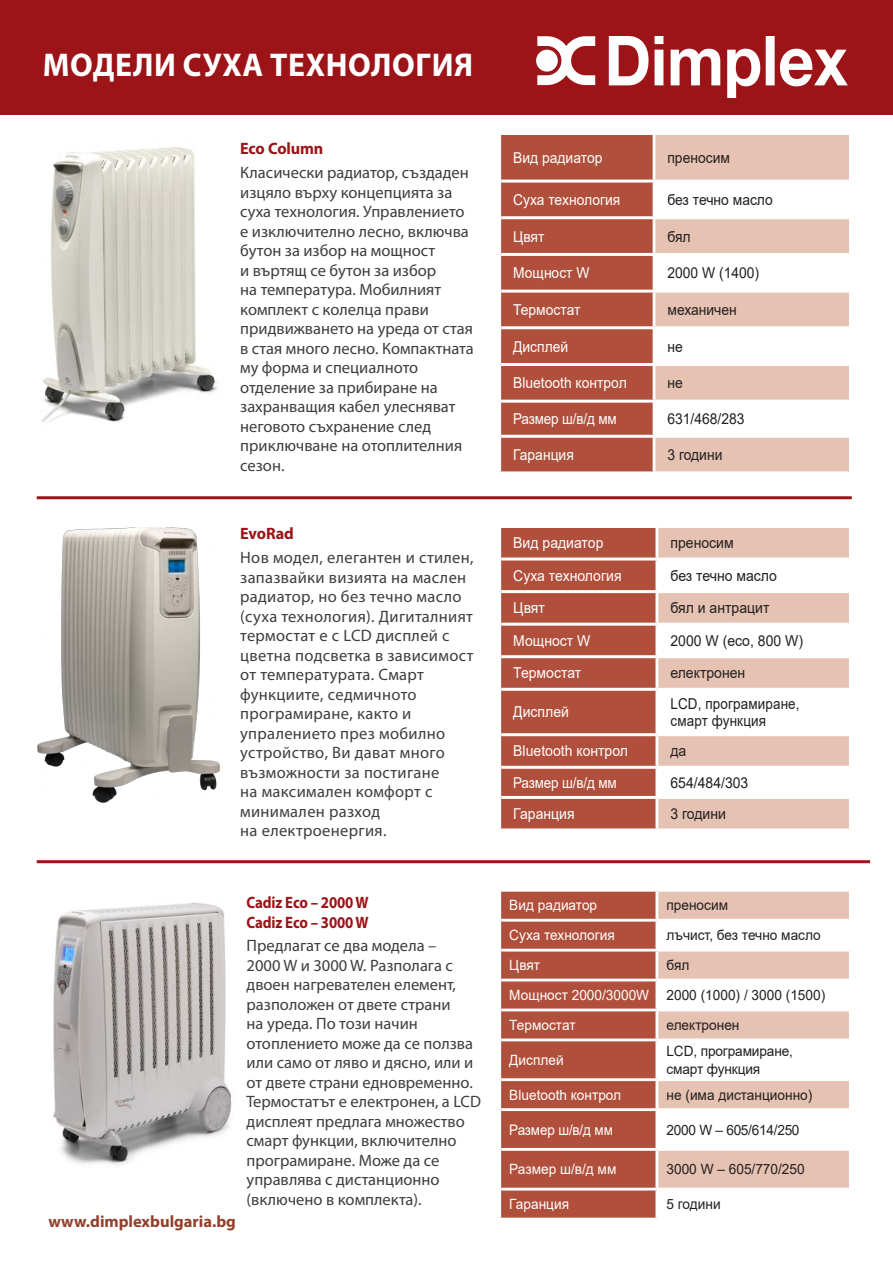
<style>
.page{position:relative;width:893px;height:1263px;background:#fff}
.page>*{position:absolute;margin:0;border:0;box-sizing:border-box;transform-origin:0 0}
.t1{font:700 33px "Myriad Pro";letter-spacing:.02em;color:#fff;scale:.96 1}
.t2{font:16.5px/19.5px "Myriad Pro";color:#3e3e3f}
.t3{font:16.5px/19.5px "Myriad Pro";letter-spacing:.02em;color:#3e3e3f}
.t4{font:700 16.5px "Myriad Pro";letter-spacing:-.01em;color:#9c1418;scale:.9 1}
.t5{font:700 16.5px "Myriad Pro";color:#91402b}
.t6{font:700 16.5px "Myriad Pro";letter-spacing:-.01em;color:#9c1418}
.t7{font:15px "Arial";color:#fff;scale:.93 1}
.t8{font:15px "Arial";color:#231f20;scale:.93 1}
.t9{font:15px/16.5px "Arial";color:#231f20;scale:.9 1}
.t10{font:15px "Arial";color:#fff;scale:.9 1}
.t11{font:14.55px "Arial";letter-spacing:-.01em;color:#fff;scale:.93 1}
.t12{font:14.1px/18.5px "Arial";color:#231f20;scale:.96 1}
.t13{font:14.1px "Arial";color:#fff;scale:.96 1}
.t14{font:14.1px "Arial";letter-spacing:-.02em;color:#231f20;scale:.96 1}
</style>
<div class="page">
<img style="left:53px;top:902px;width:179px;height:263px">
<hr style="left:37px;top:860px;width:833px;height:3px;background:#9c1418">
<hr style="left:37px;top:496px;width:815px;height:3px;background:#9c1418">
<img style="left:37px;top:527px;width:182px;height:275px">
<img style="left:42px;top:147px;width:175px;height:276px">
<div style="left:501px;top:135px;width:152px;height:336px;background:#b04f3b"></div>
<div style="left:655px;top:135px;width:194px;height:336px;background:#e6c2b2"></div>
<svg style="left:655px;top:183px;width:194px;height:252px"></svg>
<hr style="left:501px;top:180px;width:153px;height:3px;background:#fff">
<hr style="left:654px;top:180px;width:195px;height:3px;background:#fff">
<hr style="left:501px;top:216px;width:153px;height:3px;background:#fff">
<hr style="left:501px;top:253px;width:153px;height:3px;background:#fff">
<hr style="left:654px;top:216px;width:195px;height:3px;background:#fff">
<hr style="left:654px;top:253px;width:195px;height:3px;background:#fff">
<hr style="left:501px;top:290px;width:153px;height:3px;background:#fff">
<hr style="left:501px;top:326px;width:153px;height:3px;background:#fff">
<hr style="left:654px;top:290px;width:195px;height:3px;background:#fff">
<hr style="left:654px;top:326px;width:195px;height:3px;background:#fff">
<hr style="left:501px;top:363px;width:153px;height:3px;background:#fff">
<hr style="left:501px;top:400px;width:153px;height:3px;background:#fff">
<hr style="left:654px;top:363px;width:195px;height:3px;background:#fff">
<hr style="left:654px;top:400px;width:195px;height:3px;background:#fff">
<hr style="left:501px;top:435px;width:153px;height:3px;background:#fff">
<hr style="left:654px;top:435px;width:195px;height:3px;background:#fff">
<div style="left:501px;top:528px;width:154px;height:300px;background:#b04f3b"></div>
<div style="left:658px;top:528px;width:191px;height:300px;background:#e6c2b2"></div>
<svg style="left:658px;top:560px;width:191px;height:236px"></svg>
<hr style="left:501px;top:796px;width:156px;height:3px;background:#fff">
<hr style="left:657px;top:796px;width:192px;height:3px;background:#fff">
<hr style="left:501px;top:557px;width:156px;height:3px;background:#fff">
<hr style="left:657px;top:557px;width:192px;height:3px;background:#fff">
<hr style="left:501px;top:590px;width:156px;height:3px;background:#fff">
<hr style="left:501px;top:623px;width:156px;height:3px;background:#fff">
<hr style="left:657px;top:590px;width:192px;height:3px;background:#fff">
<hr style="left:657px;top:623px;width:192px;height:3px;background:#fff">
<hr style="left:501px;top:655px;width:156px;height:3px;background:#fff">
<hr style="left:501px;top:688px;width:156px;height:3px;background:#fff">
<hr style="left:657px;top:655px;width:192px;height:3px;background:#fff">
<hr style="left:657px;top:688px;width:192px;height:3px;background:#fff">
<hr style="left:501px;top:733px;width:156px;height:3px;background:#fff">
<hr style="left:501px;top:766px;width:156px;height:3px;background:#fff">
<hr style="left:657px;top:733px;width:192px;height:3px;background:#fff">
<hr style="left:657px;top:766px;width:192px;height:3px;background:#fff">
<svg style="left:501px;top:892px;width:154px;height:325px;background:#b1523f"></svg>
<div style="left:658px;top:892px;width:191px;height:27px;background:#e6c2b2"></div>
<svg style="left:658px;top:951px;width:191px;height:237px;fill:#e6c2b2"></svg>
<hr style="left:501px;top:919px;width:156px;height:3px;background:#fff">
<hr style="left:501px;top:949px;width:156px;height:2px;background:#fff">
<hr style="left:501px;top:979px;width:156px;height:2px;background:#fff">
<hr style="left:657px;top:979px;width:192px;height:2px;background:#fff">
<hr style="left:501px;top:1008px;width:156px;height:3px;background:#fff">
<hr style="left:501px;top:1038px;width:156px;height:3px;background:#fff">
<hr style="left:657px;top:1008px;width:192px;height:3px;background:#fff">
<hr style="left:657px;top:1038px;width:192px;height:3px;background:#fff">
<hr style="left:501px;top:1078px;width:156px;height:3px;background:#fff">
<hr style="left:501px;top:1108px;width:156px;height:3px;background:#fff">
<hr style="left:657px;top:1078px;width:192px;height:3px;background:#fff">
<hr style="left:657px;top:1108px;width:192px;height:3px;background:#fff">
<hr style="left:501px;top:1148px;width:156px;height:3px;background:#fff">
<hr style="left:501px;top:1188px;width:156px;height:2px;background:#fff">
<hr style="left:657px;top:1148px;width:192px;height:3px;background:#fff">
<div style="left:0;top:0;width:893px;height:115px;background:#9c1418"></div>
<img style="left:537px;top:37px;width:311px;height:61px">
<p class="t1" style="left:43px;top:43px;width:450px">МОДЕЛИ СУХА ТЕХНОЛОГИЯ</p>
<p class="t6" style="left:240px;top:138px;width:85px">Eco Column</p>
<p class="t2" style="left:240px;top:162px;width:235px">Класически радиатор, създаден изцяло върху концепцията за суха технология. Управлението е изключително лесно, включва бутон за избор на мощност<br>и въртящ се бутон за избор<br>на температура. Мобилният комплект с колелца прави придвижването на уреда от стая в стая много лесно. Компактната му форма и специалното отделение за прибиране на захранващия кабел улесняват неговото съхранение след приключване на отоплителния сезон.</p>
<p class="t6" style="left:240px;top:523px;width:55px">EvoRad</p>
<p class="t3" style="left:240px;top:548px;width:235px">Нов модел, елегантен и стилен, запазвайки визията на маслен радиатор, но без течно масло (суха технология). Дигиталният термостат е с LCD дисплей с цветна подсветка в зависимост от температурата. Смарт функциите, седмичното програмиране, както и упралението през мобилно устройство, Ви дават много възможности за постигане<br>на максимален комфорт с минимален разход<br>на електроенергия.</p>
<p class="t5" style="left:48px;top:1210px;width:189px">www.dimplexbulgaria.bg</p>
<p class="t4" style="left:247px;top:891px;width:137px">Cadiz Eco – 2000 W</p>
<p class="t4" style="left:247px;top:911px;width:137px">Cadiz Eco – 3000 W</p>
<p class="t2" style="left:247px;top:936px;width:236px">Предлагат се два модела –<br>2000 W и 3000 W. Разполага с двоен нагревателен елемент, разположен от двете страни<br>на уреда. По този начин отоплението може да се ползва или само от ляво и дясно, или и от двете страни едновременно.<br>Термостатът е електронен, а LCD дисплеят предлага множество смарт функции, включително програмиране. Може да се управлява с дистанционно (включено в комплекта).</p>
<p class="t7" style="left:513px;top:147px;width:97px">Вид радиатор</p>
<p class="t8" style="left:667px;top:147px;width:69px">преносим</p>
<p class="t7" style="left:513px;top:189px;width:117px">Суха технология</p>
<p class="t8" style="left:667px;top:189px;width:115px">без течно масло</p>
<p class="t7" style="left:513px;top:226px;width:35px">Цвят</p>
<p class="t8" style="left:667px;top:226px;width:26px">бял</p>
<p class="t7" style="left:513px;top:263px;width:84px">Мощност W</p>
<p class="t8" style="left:667px;top:263px;width:100px">2000 W (1400)</p>
<p class="t7" style="left:513px;top:299px;width:74px">Термостат</p>
<p class="t8" style="left:667px;top:299px;width:76px">механичен</p>
<p class="t7" style="left:513px;top:336px;width:61px">Дисплей</p>
<p class="t8" style="left:667px;top:336px;width:18px">не</p>
<p class="t7" style="left:513px;top:373px;width:124px">Bluetooth контрол</p>
<p class="t8" style="left:667px;top:373px;width:18px">не</p>
<p class="t10" style="left:513px;top:409px;width:117px">Размер ш/в/д мм</p>
<p class="t8" style="left:667px;top:409px;width:84px">631/468/283</p>
<p class="t7" style="left:513px;top:444px;width:67px">Гаранция</p>
<p class="t8" style="left:667px;top:444px;width:61px">3 години</p>
<p class="t7" style="left:513px;top:533px;width:98px">Вид радиатор</p>
<p class="t8" style="left:670px;top:533px;width:69px">преносим</p>
<p class="t7" style="left:513px;top:565px;width:118px">Суха технология</p>
<p class="t8" style="left:670px;top:565px;width:116px">без течно масло</p>
<p class="t7" style="left:513px;top:598px;width:36px">Цвят</p>
<p class="t8" style="left:670px;top:598px;width:108px">бял и антрацит</p>
<p class="t7" style="left:513px;top:630px;width:85px">Мощност W</p>
<p class="t8" style="left:670px;top:630px;width:144px">2000 W (есо, 800 W)</p>
<p class="t7" style="left:513px;top:663px;width:75px">Термостат</p>
<p class="t8" style="left:670px;top:663px;width:82px">електронен</p>
<p class="t7" style="left:513px;top:702px;width:61px">Дисплей</p>
<p class="t9" style="left:670px;top:696px;width:145px">LCD, програмиране, смарт функция</p>
<p class="t7" style="left:513px;top:741px;width:125px">Bluetooth контрол</p>
<p class="t8" style="left:670px;top:741px;width:19px">да</p>
<p class="t10" style="left:513px;top:772px;width:117px">Размер ш/в/д мм</p>
<p class="t8" style="left:670px;top:772px;width:85px">654/484/303</p>
<p class="t7" style="left:513px;top:803px;width:67px">Гаранция</p>
<p class="t8" style="left:670px;top:803px;width:61px">3 години</p>
<p class="t13" style="left:509px;top:896px;width:93px">Вид радиатор</p>
<p class="t12" style="left:666px;top:896px;width:66px">преносим</p>
<p class="t13" style="left:509px;top:926px;width:112px">Суха технология</p>
<p class="t12" style="left:666px;top:926px;width:162px">лъчист, без течно масло</p>
<p class="t13" style="left:509px;top:955px;width:34px">Цвят</p>
<p class="t12" style="left:666px;top:956px;width:25px">бял</p>
<p class="t13" style="left:509px;top:985px;width:147px">Мощност 2000/3000W</p>
<p class="t12" style="left:666px;top:986px;width:167px">2000 (1000) / 3000 (1500)</p>
<p class="t13" style="left:509px;top:1015px;width:71px">Термостат</p>
<p class="t12" style="left:666px;top:1016px;width:78px">електронен</p>
<p class="t13" style="left:509px;top:1050px;width:58px">Дисплей</p>
<p class="t12" style="left:666px;top:1041px;width:133px">LCD, програмиране, смарт функция</p>
<p class="t13" style="left:509px;top:1085px;width:118px">Bluetooth контрол</p>
<p class="t12" style="left:666px;top:1085px;width:153px">не (има дистанционно)</p>
<p class="t11" style="left:509px;top:1120px;width:113px">Размер ш/в/д мм</p>
<p class="t14" style="left:666px;top:1120px;width:140px">2000 W – 605/614/250</p>
<p class="t13" style="left:509px;top:1160px;width:113px">Размер ш/в/д мм</p>
<p class="t12" style="left:666px;top:1160px;width:146px">3000 W – 605/770/250</p>
<p class="t13" style="left:509px;top:1194px;width:64px">Гаранция</p>
<p class="t12" style="left:666px;top:1195px;width:58px">5 години</p>
</div>
